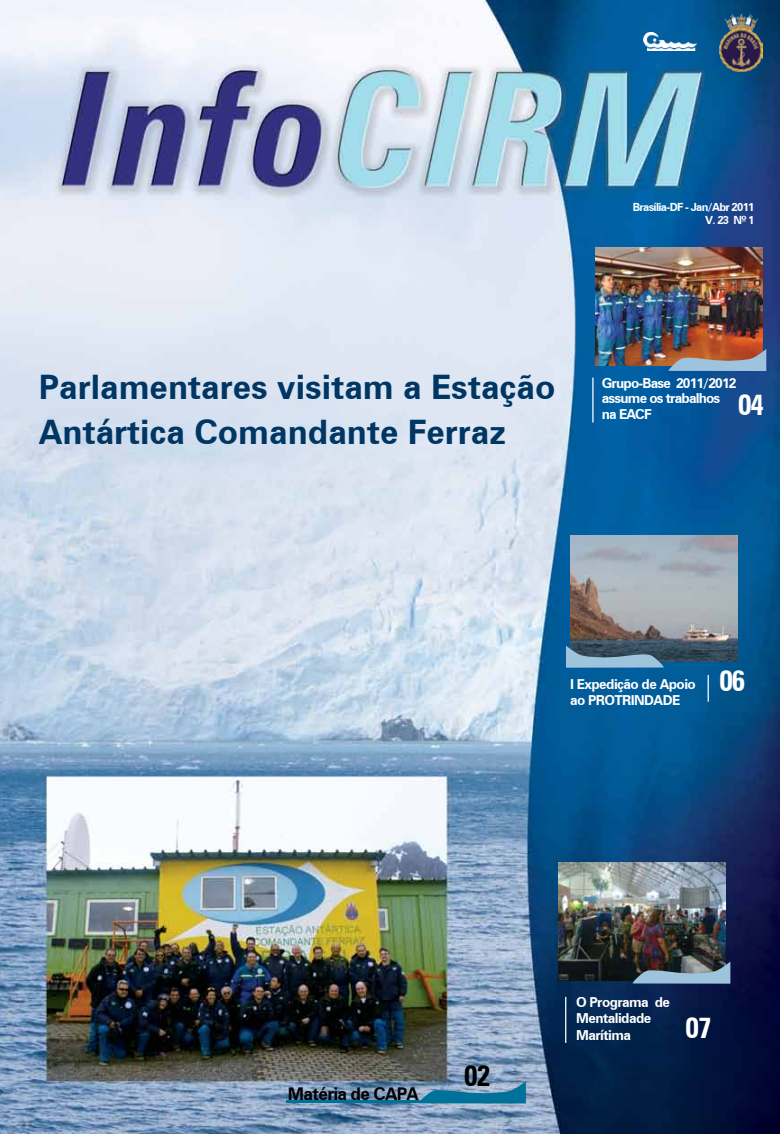
<style>
.page{position:relative;width:780px;height:1134px;background:#fff}
.page>*{position:absolute;margin:0;border:0;box-sizing:border-box;transform-origin:0 0}
.t1{font:700 33.75px/45px "Zurich BT";color:#003663}
.t2{font:700 condensed 28.75px "Zurich BT";color:#fff}
.t3{font:700 condensed 28.75px "Zurich BT";color:#000}
.t4{font:700 17.5px "Zurich BT";letter-spacing:-.04em;color:#000}
.t5{font:700 13.75px/16.5px "Zurich BT";letter-spacing:-.04em;color:#fff}
.t6{font:700 13.75px/15.5px "Zurich BT";letter-spacing:-.06em;color:#fff}
.t7{font:700 11.25px/13px "Zurich BT";letter-spacing:-.06em;color:#fff;text-align:right}
</style>
<div class="page">
<img style="left:0;top:0;width:780px;height:1134px">
<svg style="left:418px;top:1081px;width:108px;height:22px;background:#458aac"></svg>
<hr style="left:286px;top:1101px;width:134px;height:2px;background:#00729a">
<img style="left:719px;top:15px;width:43px;height:56px">
<img style="left:643px;top:32px;width:53px;height:18px">
<img style="left:595px;top:248px;width:167px;height:118px">
<img style="left:570px;top:536px;width:167px;height:125px">
<img style="left:559px;top:862px;width:167px;height:118px">
<svg style="left:565px;top:645px;width:98px;height:23px;background:#67889e"></svg>
<svg style="left:668px;top:349px;width:98px;height:22px;background:#a78e88"></svg>
<svg style="left:632px;top:961px;width:98px;height:23px;background:#6e828f"></svg>
<svg style="left:707px;top:675px;width:1px;height:27px"></svg>
<hr style="left:592px;top:378px;width:1px;height:45px;background:#fff">
<hr style="left:565px;top:997px;width:1px;height:46px;background:#fff">
<p class="t7" style="left:632px;top:200px;width:123px">Brasília-DF - Jan/Abr 2011<br>V. 23 Nº 1</p>
<h1 class="t1" style="left:39px;top:364px;width:518px">Parlamentares visitam a Estação<br>Antártica Comandante Ferraz</h1>
<p class="t6" style="left:602px;top:375px;width:136px">Grupo-Base 2011/2012 assume os trabalhos na EACF</p>
<h2 class="t2" style="left:737px;top:387px;width:28px">04</h2>
<p class="t5" style="left:570px;top:675px;width:127px">I Expedição de Apoio ao PROTRINDADE</p>
<h2 class="t2" style="left:719px;top:663px;width:28px">06</h2>
<p class="t4" style="left:288px;top:1083px;width:132px">Matéria de CAPA</p>
<h2 class="t3" style="left:464px;top:1059px;width:28px">02</h2>
<p class="t5" style="left:576px;top:994px;width:95px">O Programa de<br>Mentalidade<br>Marítima</p>
<h2 class="t2" style="left:685px;top:1010px;width:28px">07</h2>
</div>
